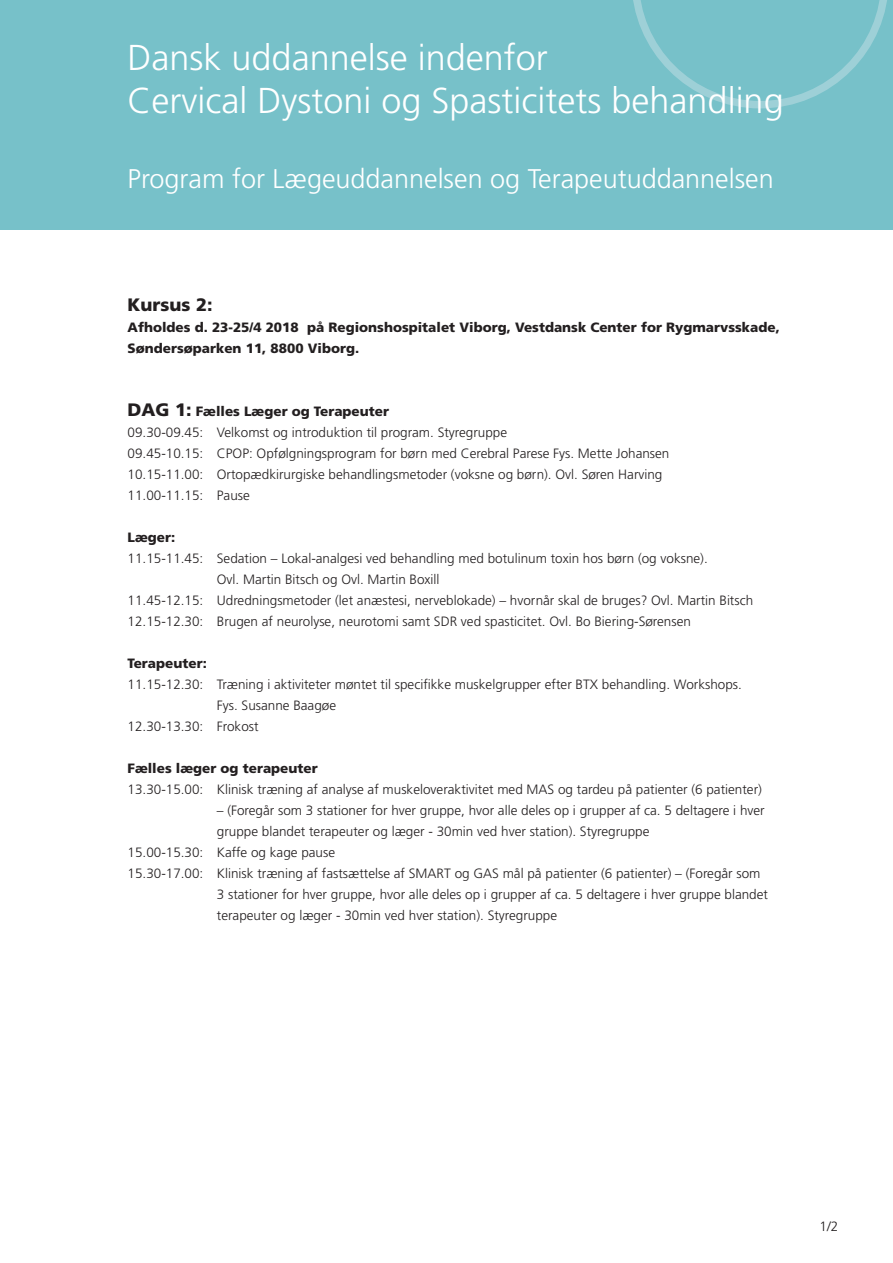
<style>
.page{position:relative;width:893px;height:1263px;background:#fff}
.page>*{position:absolute;margin:0;border:0;box-sizing:border-box;transform-origin:0 0}
.t1{font:300 36px "Frutiger LT Std";color:#fff}
.t2{font:300 27px "Frutiger LT Std";color:#fff}
.t3{font:900 18px "Frutiger LT Std";color:#231f20}
.t4{font:300 13.5px "Frutiger LT Std";color:#231f20}
.t5{font:900 13.5px/21px "Frutiger LT Std";color:#231f20}
.s1{font-size:18px}
</style>
<div class="page">
<div style="left:0;top:0;width:893px;height:230px;background:#77c1c9"></div>
<svg style="left:633px;top:0;width:254px;height:108px"></svg>
<p class="t1" style="left:128px;top:37px;width:422px">Dansk uddannelse indenfor</p>
<p class="t1" style="left:128px;top:80px;width:658px">Cervical Dystoni og Spasticitets behandling</p>
<p class="t2" style="left:128px;top:164px;width:648px">Program for Lægeuddannelsen og Terapeutuddannelsen</p>
<p class="t3" style="left:128px;top:294px;width:87px">Kursus 2:</p>
<p class="t5" style="left:128px;top:317px;width:654px">Afholdes d. 23-25/4 2018 på Regionshospitalet Viborg, Vestdansk Center for Rygmarvsskade,<br>Søndersøparken 11, 8800 Viborg.</p>
<p class="t5" style="left:128px;top:401px;width:263px"><span class="s1">DAG 1:</span> Fælles Læger og Terapeuter</p>
<p class="t4" style="left:128px;top:425px;width:381px">09.30-09.45: Velkomst og introduktion til program. Styregruppe</p>
<p class="t4" style="left:128px;top:446px;width:543px">09.45-10.15: CPOP: Opfølgningsprogram for børn med Cerebral Parese Fys. Mette Johansen</p>
<p class="t4" style="left:128px;top:467px;width:536px">10.15-11.00: Ortopædkirurgiske behandlingsmetoder (voksne og børn). Ovl. Søren Harving</p>
<p class="t4" style="left:128px;top:488px;width:124px">11.00-11.15: Pause</p>
<p class="t5" style="left:128px;top:527px;width:49px">Læger:</p>
<p class="t4" style="left:128px;top:551px;width:582px">11.15-11.45: Sedation – Lokal-analgesi ved behandling med botulinum toxin hos børn (og voksne).</p>
<p class="t4" style="left:217px;top:572px;width:224px">Ovl. Martin Bitsch og Ovl. Martin Boxill</p>
<p class="t4" style="left:128px;top:593px;width:627px">11.45-12.15: Udredningsmetoder (let anæstesi, nerveblokade) – hvornår skal de bruges? Ovl. Martin Bitsch</p>
<p class="t4" style="left:128px;top:614px;width:565px">12.15-12.30: Brugen af neurolyse, neurotomi samt SDR ved spasticitet. Ovl. Bo Biering-Sørensen</p>
<p class="t5" style="left:128px;top:653px;width:81px">Terapeuter:</p>
<p class="t4" style="left:128px;top:677px;width:616px">11.15-12.30: Træning i aktiviteter møntet til specifikke muskelgrupper efter BTX behandling. Workshops.</p>
<p class="t4" style="left:217px;top:698px;width:121px">Fys. Susanne Baagøe</p>
<p class="t4" style="left:128px;top:719px;width:133px">12.30-13.30: Frokost</p>
<p class="t5" style="left:128px;top:758px;width:192px">Fælles læger og terapeuter</p>
<p class="t4" style="left:128px;top:782px;width:636px">13.30-15.00: Klinisk træning af analyse af muskeloveraktivitet med MAS og tardeu på patienter (6 patienter)</p>
<p class="t4" style="left:217px;top:803px;width:549px">– (Foregår som 3 stationer for hver gruppe, hvor alle deles op i grupper af ca. 5 deltagere i hver</p>
<p class="t4" style="left:217px;top:824px;width:434px">gruppe blandet terapeuter og læger - 30min ved hver station). Styregruppe</p>
<p class="t4" style="left:128px;top:845px;width:209px">15.00-15.30: Kaffe og kage pause</p>
<p class="t4" style="left:128px;top:866px;width:634px">15.30-17.00: Klinisk træning af fastsættelse af SMART og GAS mål på patienter (6 patienter) – (Foregår som</p>
<p class="t4" style="left:217px;top:887px;width:553px">3 stationer for hver gruppe, hvor alle deles op i grupper af ca. 5 deltagere i hver gruppe blandet</p>
<p class="t4" style="left:217px;top:908px;width:342px">terapeuter og læger - 30min ved hver station). Styregruppe</p>
<p class="t4" style="left:820px;top:1218px;width:20px">1/2</p>
</div>
